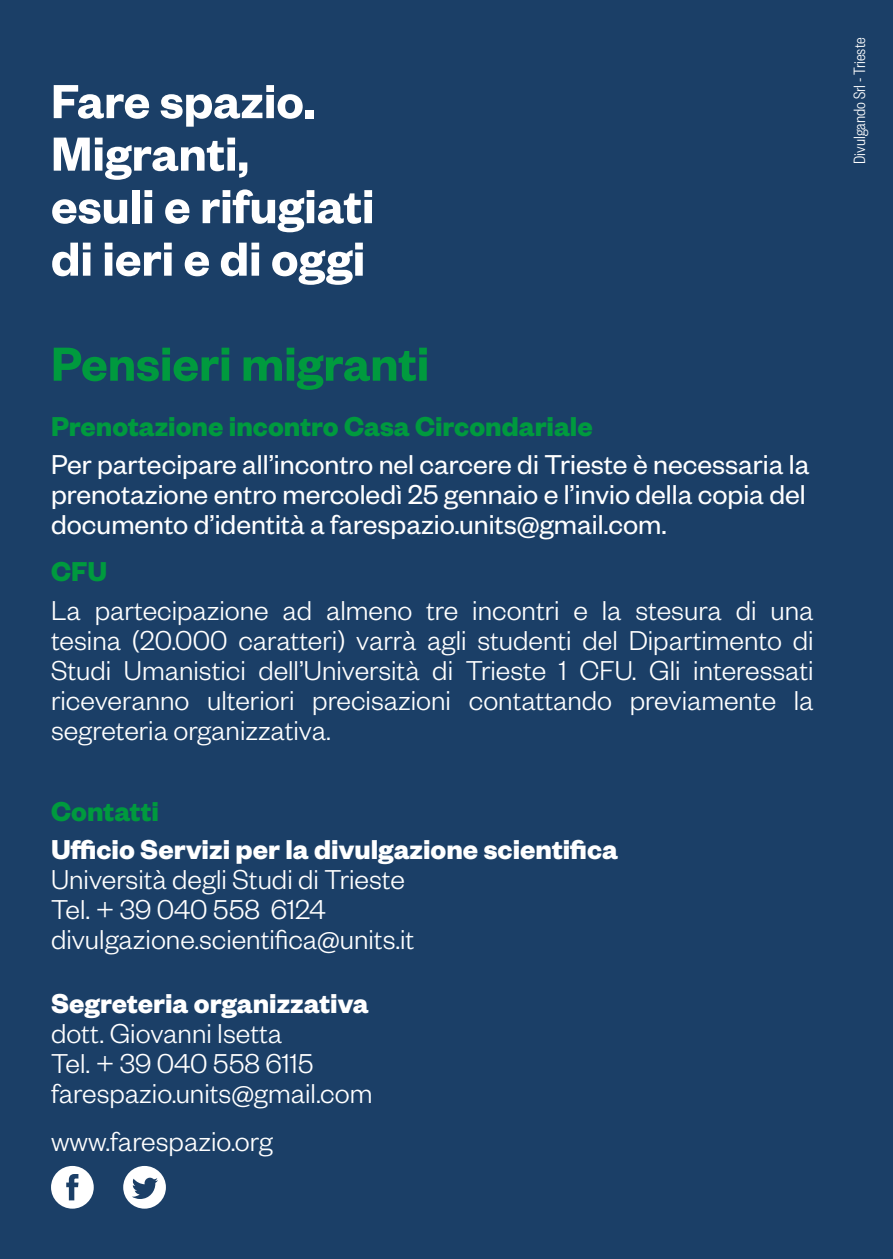
<style>
.page{position:relative;width:893px;height:1259px;background:#1b3f67}
.page>*{position:absolute;margin:0;border:0;box-sizing:border-box;transform-origin:0 0}
.t1{font:600 52.5px/52.5px "Founders Grotesk";color:#fff}
.t2{font:600 52.5px "Founders Grotesk";color:#009a3e}
.t3{font:300 30px/30px "Founders Grotesk";color:#fff}
.t4{font:30px/30px "Founders Grotesk";color:#fff}
.t5{font:700 30px "Founders Grotesk";color:#fff}
.t6{font:700 30px "Founders Grotesk";color:#009a3e}
.t7{font:300 18px "Founders Grotesk Cond";color:#fff}
</style>
<div class="page">
<svg style="left:123px;top:1166px;width:43px;height:42px"></svg>
<svg style="left:51px;top:1166px;width:43px;height:42px"></svg>
<h1 class="t1" style="left:51px;top:72px;width:325px">Fare spazio.<br>Migranti,<br>esuli e rifugiati di ieri e di oggi</h1>
<h1 class="t2" style="left:51px;top:331px;width:380px">Pensieri migranti</h1>
<p class="t6" style="left:51px;top:407px;width:543px">Prenotazione incontro Casa Circondariale</p>
<p class="t4" style="left:51px;top:448px;width:760px">Per partecipare all’incontro nel carcere di Trieste è necessaria la prenotazione entro mercoledì 25 gennaio e l’invio della copia del documento d’identità a farespazio.units@gmail.com.</p>
<p class="t6" style="left:51px;top:552px;width:58px">CFU</p>
<p class="t3" style="left:51px;top:594px;width:764px;text-align:justify">La partecipazione ad almeno tre incontri e la stesura di una tesina (20.000 caratteri) varrà agli studenti del Dipartimento di Studi Umanistici dell’Università di Trieste 1 CFU. Gli interessati riceveranno ulteriori precisazioni contattando previamente la segreteria organizzativa.</p>
<p class="t6" style="left:51px;top:792px;width:109px">Contatti</p>
<p class="t5" style="left:51px;top:830px;width:568px">Ufficio Servizi per la divulgazione scientifica</p>
<p class="t3" style="left:51px;top:863px;width:365px">Università degli Studi di Trieste<br>Tel. + 39 040 558 6124 divulgazione.scientifica@units.it</p>
<p class="t5" style="left:51px;top:984px;width:319px">Segreteria organizzativa</p>
<p class="t3" style="left:51px;top:1017px;width:323px">dott. Giovanni Isetta<br>Tel. + 39 040 558 6115 farespazio.units@gmail.com</p>
<p class="t3" style="left:51px;top:1124px;width:223px">www.farespazio.org</p>
<p class="t7" style="left:850px;top:164px;width:128px;rotate:-90deg">Divulgando Srl - Trieste</p>
</div>
